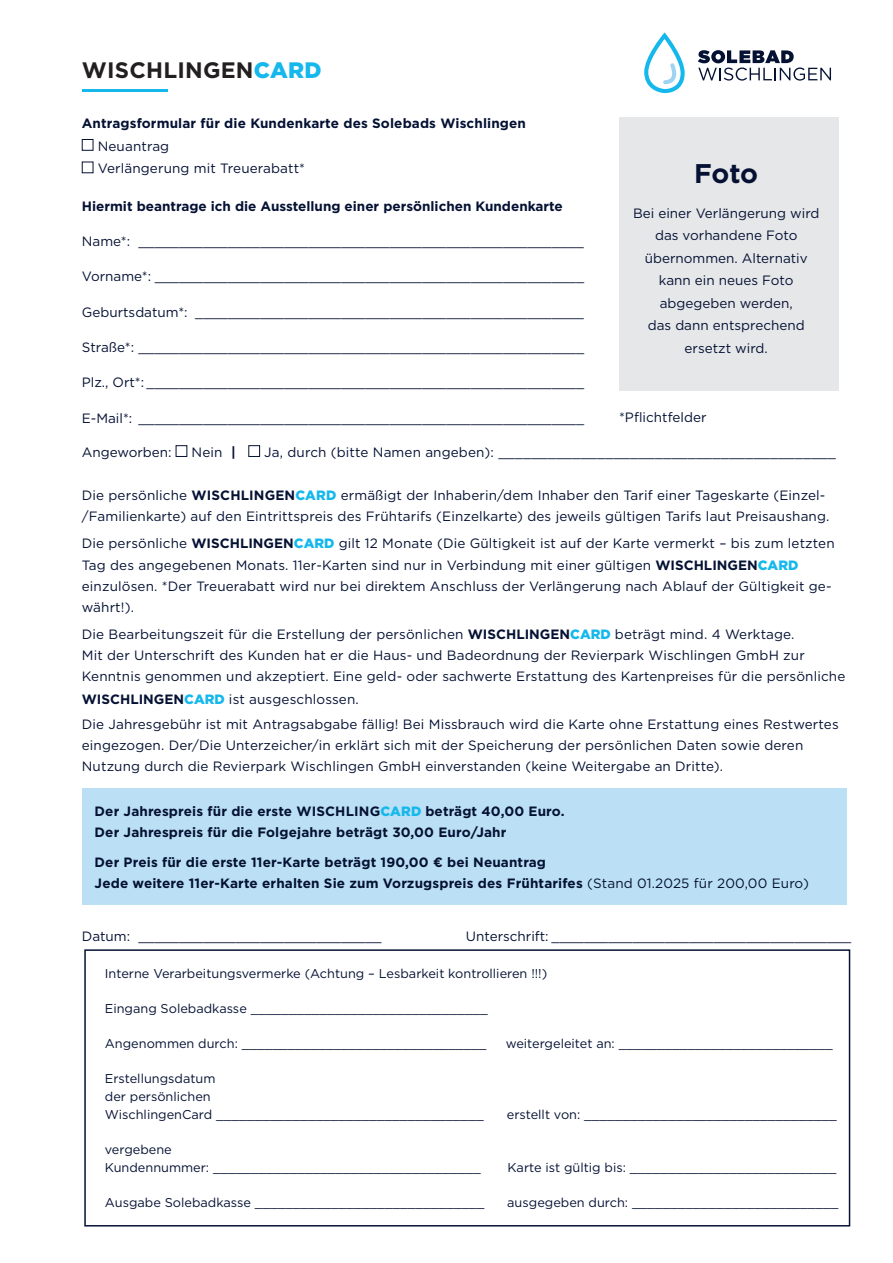
<style>
.page{position:relative;width:893px;height:1263px;background:#fff}
.page>*{position:absolute;margin:0;border:0;box-sizing:border-box;transform-origin:0 0}
.t1{font:700 27px "Gotham";color:#041133}
.t2{font:700 22.35px "Gotham";letter-spacing:.01em;color:#231f20}
.t3{font:13.5px/22.5px "Gotham";letter-spacing:.01em;color:#041133}
.t4{font:700 13.5px/21px "Gotham";letter-spacing:.01em;color:#041133}
.t5{font:12.75px/18px "Gotham";color:#041133}
.s1{font-weight:900;color:#15b8ec}
.s2{font-weight:900;color:#fff}
.s3{font-weight:700}
.s4{font-weight:400}
</style>
<div class="page">
<div style="left:82px;top:788px;width:764px;height:116px;background:#bbe0f5"></div>
<hr style="left:82px;top:89px;width:86px;height:3px;background:#15b8ec">
<div style="left:82px;top:139px;width:11px;height:12px;border:1px solid #041133"></div>
<div style="left:176px;top:445px;width:11px;height:12px;border:1px solid #041133"></div>
<div style="left:248px;top:445px;width:12px;height:12px;border:1px solid #041133"></div>
<svg style="left:644px;top:32px;width:41px;height:61px"></svg>
<svg style="left:698px;top:50px;width:133px;height:31px"></svg>
<div style="left:619px;top:117px;width:220px;height:274px;background:#e6e7e9"></div>
<div style="left:84px;top:949px;width:766px;height:277px;border:2px solid #041133"></div>
<h2 class="t2" style="left:82px;top:55px;width:241px">WISCHLINGEN<span class="s1">CAR</span><span class="s2">D</span></h2>
<p class="t4" style="left:82px;top:113px;width:446px">Antragsformular für die Kundenkarte des Solebads Wischlingen</p>
<p class="t3" style="left:98px;top:134px;width:209px">Neuantrag<br>Verlängerung mit Treuerabatt*</p>
<p class="t4" style="left:82px;top:195px;width:483px">Hiermit beantrage ich die Ausstellung einer persönlichen Kundenkarte</p>
<p class="t3" style="left:82px;top:230px;width:504px">Name*: _______________________________________________________</p>
<p class="t3" style="left:82px;top:265px;width:504px">Vorname*: _____________________________________________________</p>
<p class="t3" style="left:82px;top:300px;width:504px">Geburtsdatum*: ________________________________________________</p>
<p class="t3" style="left:82px;top:336px;width:504px">Straße*: _______________________________________________________</p>
<p class="t3" style="left:82px;top:371px;width:504px">Plz., Ort*: ______________________________________________________</p>
<p class="t3" style="left:82px;top:406px;width:504px">E-Mail*: _______________________________________________________</p>
<p class="t3" style="left:82px;top:440px;width:91px">Angeworben:</p>
<p class="t3" style="left:192px;top:440px;width:46px">Nein <span class="s3">|</span></p>
<p class="t3" style="left:264px;top:440px;width:573px">Ja, durch (bitte Namen angeben): _________________________________________</p>
<h1 class="t1" style="left:694px;top:155px;width:65px">Foto</h1>
<p class="t3" style="left:633px;top:202px;width:188px;text-align:center">Bei einer Verlängerung wird das vorhandene Foto übernommen. Alternativ kann ein neues Foto abgegeben werden,<br>das dann entsprechend ersetzt wird.</p>
<p class="t3" style="left:619px;top:406px;width:89px">*Pflichtfelder</p>
<p class="t3" style="left:82px;top:484px;width:749px;line-height:21px">Die persönliche <span class="s3">WISCHLINGEN</span><span class="s1">CARD</span> ermäßigt der Inhaberin/dem Inhaber den Tarif einer Tageskarte (Einzel-/Familienkarte) auf den Eintrittspreis des Frühtarifs (Einzelkarte) des jeweils gültigen Tarifs laut Preisaushang.</p>
<p class="t3" style="left:82px;top:531px;width:754px">Die persönliche <span class="s3">WISCHLINGEN</span><span class="s1">CARD</span> gilt 12 Monate (Die Gültigkeit ist auf der Karte vermerkt – bis zum letzten<br>Tag des angegebenen Monats. 11er-Karten sind nur in Verbindung mit einer gültigen <span class="s3">WISCHLINGEN</span><span class="s1">CARD</span></p>
<p class="t3" style="left:82px;top:576px;width:751px;line-height:21px">einzulösen. *Der Treuerabatt wird nur bei direktem Anschluss der Verlängerung nach Ablauf der Gültigkeit ge&shy;währt!).</p>
<p class="t3" style="left:82px;top:623px;width:765px;line-height:21px">Die Bearbeitungszeit für die Erstellung der persönlichen <span class="s3">WISCHLINGEN</span><span class="s1">CARD</span> beträgt mind. 4 Werktage.<br>Mit der Unterschrift des Kunden hat er die Haus- und Badeordnung der Revierpark Wischlingen GmbH zur<br>Kenntnis genommen und akzeptiert. Eine geld- oder sachwerte Erstattung des Kartenpreises für die persönliche</p>
<p class="t3" style="left:82px;top:686px;width:758px;line-height:25.2px"><span class="s3">WISCHLINGEN</span><span class="s1">CARD</span> ist ausgeschlossen.<br>Die Jahresgebühr ist mit Antragsabgabe fällig! Bei Missbrauch wird die Karte ohne Erstattung eines Restwertes</p>
<p class="t3" style="left:82px;top:734px;width:723px;line-height:21px">eingezogen. Der/Die Unterzeicher/in erklärt sich mit der Speicherung der persönlichen Daten sowie deren<br>Nutzung durch die Revierpark Wischlingen GmbH einverstanden (keine Weitergabe an Dritte).</p>
<p class="t4" style="left:95px;top:801px;width:471px">Der Jahrespreis für die erste WISCHLING<span class="s1">CARD</span> beträgt 40,00 Euro.<br>Der Jahrespreis für die Folgejahre beträgt 30,00 Euro/Jahr</p>
<p class="t4" style="left:95px;top:852px;width:716px">Der Preis für die erste 11er-Karte beträgt 190,00 € bei Neuantrag<br>Jede weitere 11er-Karte erhalten Sie zum Vorzugspreis des Frühtarifes <span class="s4">(Stand 01.2025 für 200,00 Euro)</span></p>
<p class="t3" style="left:82px;top:925px;width:301px">Datum: ______________________________</p>
<p class="t3" style="left:466px;top:925px;width:387px">Unterschrift: _____________________________________</p>
<p class="t5" style="left:105px;top:964px;width:444px">Interne Verarbeitungsvermerke (Achtung – Lesbarkeit kontrollieren !!!)</p>
<p class="t5" style="left:105px;top:999px;width:384px">Eingang Solebadkasse _______________________________</p>
<p class="t5" style="left:105px;top:1034px;width:383px">Angenommen durch: ________________________________</p>
<p class="t5" style="left:506px;top:1034px;width:329px">weitergeleitet an: ____________________________</p>
<p class="t5" style="left:105px;top:1069px;width:380px">Erstellungsdatum<br>der persönlichen<br>WischlingenCard ___________________________________</p>
<p class="t5" style="left:507px;top:1105px;width:331px">erstellt von: _________________________________</p>
<p class="t5" style="left:105px;top:1140px;width:377px">vergebene<br>Kundennummer: ___________________________________</p>
<p class="t5" style="left:508px;top:1158px;width:330px">Karte ist gültig bis: ___________________________</p>
<p class="t5" style="left:105px;top:1193px;width:381px">Ausgabe Solebadkasse ______________________________</p>
<p class="t5" style="left:507px;top:1193px;width:333px">ausgegeben durch: ___________________________</p>
</div>
